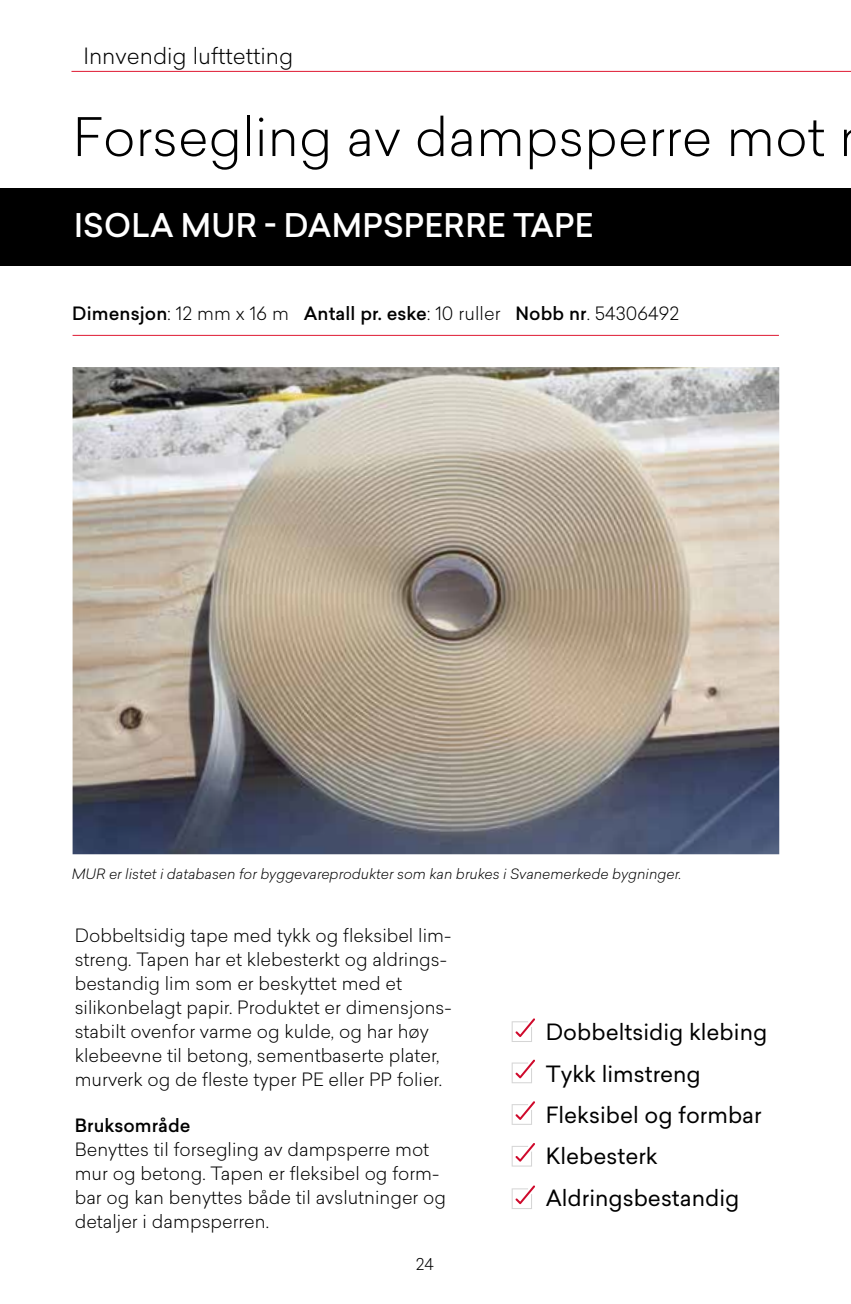
<style>
.page{position:relative;width:851px;height:1304px;background:#fff}
.page>*{position:absolute;margin:0;border:0;box-sizing:border-box;transform-origin:0 0}
.t1{font:300 52px "Sailec";color:#000}
.t2{font:500 32px "Sailec";letter-spacing:.01em;color:#fff}
.t3{font:22px/41.4px "Sailec";color:#000}
.t4{font:300 22px "Sailec";color:#000}
.t5{font:300 18px/24px "Sailec";color:#000}
.t6{font:500 18px "Sailec";letter-spacing:.005em;color:#000}
.t7{font:300 16px "Sailec";color:#000}
.t8{font:italic 300 14px "Sailec";color:#000}
.s1{font-weight:300}
</style>
<div class="page">
<img style="left:73px;top:367px;width:706px;height:487px">
<hr style="left:71px;top:71px;width:779px;height:1px;background:#df1831">
<div style="left:0;top:188px;width:850px;height:78px;background:#000"></div>
<hr style="left:73px;top:335px;width:705px;height:1px;background:#df1831">
<svg style="left:511px;top:1018px;width:24px;height:24px"></svg>
<svg style="left:511px;top:1060px;width:24px;height:23px"></svg>
<svg style="left:511px;top:1143px;width:24px;height:24px"></svg>
<svg style="left:511px;top:1185px;width:24px;height:24px"></svg>
<svg style="left:511px;top:1101px;width:24px;height:24px"></svg>
<p class="t4" style="left:83px;top:41px;width:211px">Innvendig lufttetting</p>
<h1 class="t1" style="left:73px;top:101px;width:753px">Forsegling av dampsperre mot</h1>
<h2 class="t2" style="left:74px;top:202px;width:521px">ISOLA MUR - DAMPSPERRE TAPE</h2>
<p class="t6" style="left:72px;top:300px;width:608px">Dimensjon<span class="s1">: 12 mm x 16 m</span> Antall pr. eske<span class="s1">: 10 ruller</span> Nobb nr<span class="s1">. 54306492</span></p>
<p class="t8" style="left:72px;top:864px;width:611px">MUR er listet i databasen for byggevareprodukter som kan brukes i Svanemerkede bygninger.</p>
<p class="t5" style="left:75px;top:923px;width:378px">Dobbeltsidig tape med tykk og fleksibel lim&shy;streng. Tapen har et klebesterkt og aldrings&shy;bestandig lim som er beskyttet med et silikonbelagt papir. Produktet er dimensjons&shy;stabilt ovenfor varme og kulde, og har høy klebeevne til betong, sementbaserte plater, murverk og de fleste typer PE eller PP folier.</p>
<p class="t6" style="left:75px;top:1112px;width:117px">Bruksområde</p>
<p class="t5" style="left:75px;top:1137px;width:373px">Benyttes til forsegling av dampsperre mot mur og betong. Tapen er fleksibel og form&shy;bar og kan benyttes både til avslutninger og detaljer i dampsperren.</p>
<p class="t7" style="left:416px;top:1253px;width:20px">24</p>
<p class="t3" style="left:545px;top:1011px;width:223px">Dobbeltsidig klebing<br>Tykk limstreng<br>Fleksibel og formbar<br>Klebesterk<br>Aldringsbestandig</p>
</div>
